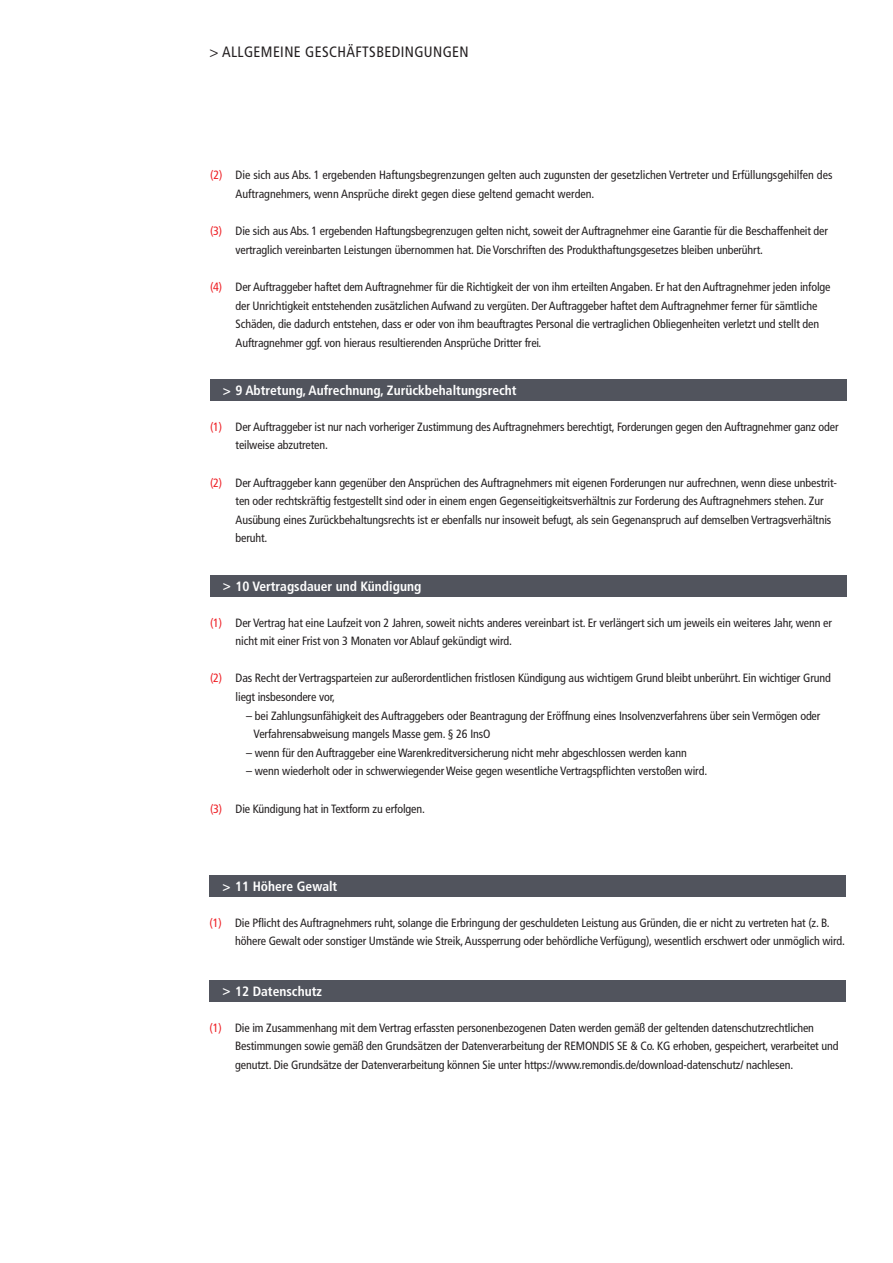
<style>
.page{position:relative;width:893px;height:1263px;background:#fff}
.page>*{position:absolute;margin:0;border:0;box-sizing:border-box;transform-origin:0 0}
._01_rubrik{font:condensed 15px "Frutiger LT Pro";letter-spacing:.025em;color:#231f20}
._08_kasten___topline{font:700 condensed 13.5px "Frutiger LT Pro";color:#fff}
._05_copy{font:condensed 12px/18.6px "Frutiger LT Pro";letter-spacing:-.01em;color:#231f20}
.s1{color:#ee1d23}
</style>
<div class="page">
<div style="left:210px;top:379px;width:636px;height:21px;background:#51545d"></div>
<div style="left:210px;top:575px;width:636px;height:21px;background:#51545d"></div>
<div style="left:210px;top:875px;width:636px;height:21px;background:#51545d"></div>
<div style="left:210px;top:980px;width:636px;height:21px;background:#51545d"></div>
<p class="_01_rubrik" style="left:209px;top:43px;width:261px">&gt; ALLGEMEINE GESCHÄFTSBEDINGUNGEN</p>
<p class="_05_copy" style="left:236px;top:166px;width:598px;text-indent:-26px"><span class="s1">(2)</span> Die sich aus Abs. 1 ergebenden Haftungsbegrenzungen gelten auch zugunsten der gesetzlichen Vertreter und Erfüllungsgehilfen des<br>Auftragnehmers, wenn Ansprüche direkt gegen diese geltend gemacht werden.</p>
<p class="_05_copy" style="left:236px;top:222px;width:594px;text-indent:-26px"><span class="s1">(3)</span> Die sich aus Abs. 1 ergebenden Haftungsbegrenzugen gelten nicht, soweit der Auftragnehmer eine Garantie für die Beschaffenheit der vertraglich vereinbarten Leistungen übernommen hat. Die Vorschriften des Produkthaftungsgesetzes bleiben unberührt.</p>
<p class="_05_copy" style="left:236px;top:278px;width:596px;text-indent:-26px"><span class="s1">(4)</span> Der Auftraggeber haftet dem Auftragnehmer für die Richtigkeit der von ihm erteilten Angaben. Er hat den Auftragnehmer jeden infolge der Unrichtigkeit entstehenden zusätzlichen Aufwand zu vergüten. Der Auftraggeber haftet dem Auftragnehmer ferner für sämtliche Schäden, die dadurch entstehen, dass er oder von ihm beauftragtes Personal die vertraglichen Obliegenheiten verletzt und stellt den Auftragnehmer ggf. von hieraus resultierenden Ansprüche Dritter frei.</p>
<p class="_08_kasten___topline" style="left:223px;top:382px;width:295px">&gt; 9 Abtretung, Aufrechnung, Zurückbehaltungsrecht</p>
<p class="_05_copy" style="left:236px;top:417px;width:604px;text-indent:-26px"><span class="s1">(1)</span> Der Auftraggeber ist nur nach vorheriger Zustimmung des Auftragnehmers berechtigt, Forderungen gegen den Auftragnehmer ganz oder teilweise abzutreten.</p>
<p class="_05_copy" style="left:236px;top:473px;width:603px;text-indent:-26px"><span class="s1">(2)</span> Der Auftraggeber kann gegenüber den Ansprüchen des Auftragnehmers mit eigenen Forderungen nur aufrechnen, wenn diese unbestrit&shy;ten oder rechtskräftig festgestellt sind oder in einem engen Gegenseitigkeitsverhältnis zur Forderung des Auftragnehmers stehen. Zur Ausübung eines Zurückbehaltungsrechts ist er ebenfalls nur insoweit befugt, als sein Gegenanspruch auf demselben Vertragsverhältnis beruht.</p>
<p class="_08_kasten___topline" style="left:223px;top:578px;width:200px">&gt; 10 Vertragsdauer und Kündigung</p>
<p class="_05_copy" style="left:236px;top:613px;width:598px;text-indent:-26px"><span class="s1">(1)</span> Der Vertrag hat eine Laufzeit von 2 Jahren, soweit nichts anderes vereinbart ist. Er verlängert sich um jeweils ein weiteres Jahr, wenn er nicht mit einer Frist von 3 Monaten vor Ablauf gekündigt wird.</p>
<p class="_05_copy" style="left:236px;top:669px;width:597px;text-indent:-26px"><span class="s1">(2)</span> Das Recht der Vertragsparteien zur außerordentlichen fristlosen Kündigung aus wichtigem Grund bleibt unberührt. Ein wichtiger Grund liegt insbesondere vor,</p>
<p class="_05_copy" style="left:254px;top:706px;width:568px;text-indent:-7px">– bei Zahlungsunfähigkeit des Auftraggebers oder Beantragung der Eröffnung eines Insolvenzverfahrens über sein Vermögen oder<br>Verfahrensabweisung mangels Masse gem. § 26 InsO</p>
<p class="_05_copy" style="left:246px;top:743px;width:442px">– wenn für den Auftraggeber eine Warenkreditversicherung nicht mehr abgeschlossen werden kann</p>
<p class="_05_copy" style="left:246px;top:762px;width:462px">– wenn wiederholt oder in schwerwiegender Weise gegen wesentliche Vertragspflichten verstoßen wird.</p>
<p class="_05_copy" style="left:210px;top:799px;width:216px"><span class="s1">(3)</span> Die Kündigung hat in Textform zu erfolgen.</p>
<p class="_08_kasten___topline" style="left:222px;top:878px;width:116px">&gt; 11 Höhere Gewalt</p>
<p class="_05_copy" style="left:235px;top:913px;width:611px;text-indent:-26px"><span class="s1">(1)</span> Die Pflicht des Auftragnehmers ruht, solange die Erbringung der geschuldeten Leistung aus Gründen, die er nicht zu vertreten hat (z. B. höhere Gewalt oder sonstiger Umstände wie Streik, Aussperrung oder behördliche Verfügung), wesentlich erschwert oder unmöglich wird.</p>
<p class="_08_kasten___topline" style="left:222px;top:983px;width:101px">&gt; 12 Datenschutz</p>
<p class="_05_copy" style="left:235px;top:1018px;width:605px;text-indent:-26px"><span class="s1">(1)</span> Die im Zusammenhang mit dem Vertrag erfassten personenbezogenen Daten werden gemäß der geltenden datenschutzrechtlichen<br>Bestimmungen sowie gemäß den Grundsätzen der Datenverarbeitung der REMONDIS SE &amp; Co. KG erhoben, gespeichert, verarbeitet und genutzt. Die Grundsätze der Datenverarbeitung können Sie unter https://www.remondis.de/download-datenschutz/ nachlesen.</p>
</div>
